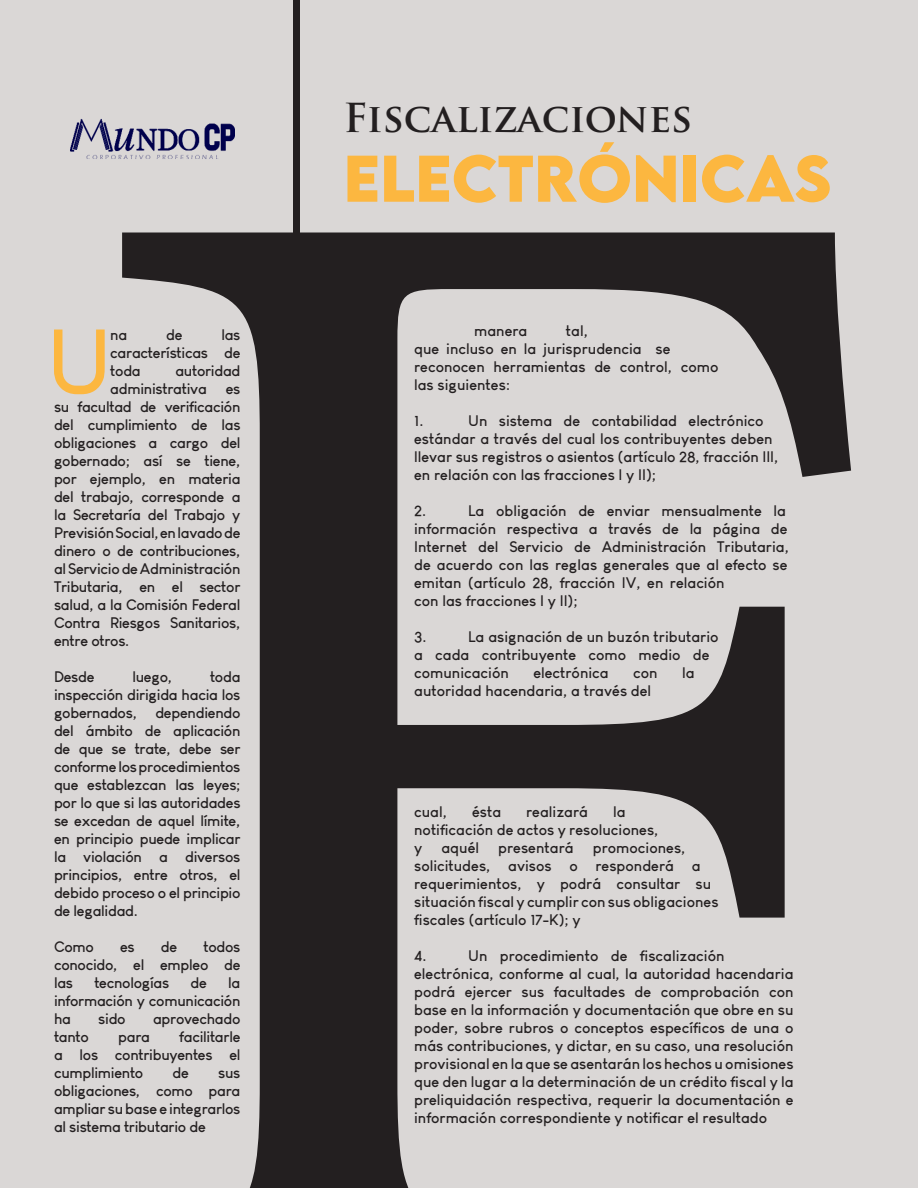
<style>
.page{position:relative;width:918px;height:1188px;background:#dad7d6}
.page>*{position:absolute;margin:0;border:0;box-sizing:border-box;transform-origin:0 0}
.t1{font:1620.15px "Minion Pro";color:#231f20}
.t2{font:700 90.6px "Louis George Cafe";color:#fcb740}
.t3{font:700 58.5px "LEMONMILK";color:#fcb740}
.t4{font:700 39px "Trajan Pro";color:#231f20}
.t5{font:700 15px/18px "Louis George Cafe";color:#231f20;text-align:justify}
.t6{font:700 15px/18px "Louis George Cafe";letter-spacing:-.02em;color:#231f20}
</style>
<div class="page">
<div style="left:294px;top:0;width:6px;height:250px;background:#231f20"></div>
<img style="left:70px;top:118px;width:165px;height:41px">
<p class="t4" style="left:344px;top:93px;width:350px">Fiscalizaciones</p>
<p class="t3" style="left:344px;top:139px;width:489px">ELECTRÓNICAS</p>
<p class="t1" style="left:52px;top:-317px;width:859px">F</p>
<p class="t5" style="left:414px;top:321px;width:306px;text-align:left;text-indent:152px">tal,<br>que incluso en la jurisprudencia se reconocen herramientas de control, como las siguientes:</p>
<p class="t5" style="left:414px;top:411px;width:11px">1.</p>
<p class="t5" style="left:474px;top:321px;width:55px">manera</p>
<p class="t2" style="left:46px;top:304px;width:67px">U</p>
<p class="t5" style="left:110px;top:326px;width:19px">na</p>
<p class="t5" style="left:166px;top:326px;width:18px">de</p>
<p class="t5" style="left:110px;top:326px;width:132px;text-indent:111px">las características de toda</p>
<p class="t6" style="left:110px;top:362px;width:132px;text-indent:65px">autoridad administrativa</p>
<p class="t5" style="left:54px;top:380px;width:188px;text-indent:172px">es su facultad de verificación del cumplimiento de las obligaciones a cargo del gobernado; así se tiene, por ejemplo, en materia del trabajo, corresponde a la Secretaría del Trabajo y Previsión Social, en lavado de dinero o de contribuciones, al Servicio de Administración Tributaria, en el sector salud, a la Comisión Federal Contra Riesgos Sanitarios, entre otros.</p>
<p class="t5" style="left:54px;top:668px;width:42px">Desde</p>
<p class="t5" style="left:132px;top:668px;width:41px">luego,</p>
<p class="t5" style="left:414px;top:411px;width:366px;text-align:left;text-indent:54px">Un sistema de contabilidad electrónico estándar a través del cual los contribuyentes deben llevar sus registros o asientos (artículo 28, fracción III, en relación con las fracciones I y II);</p>
<p class="t5" style="left:414px;top:501px;width:13px">2.</p>
<p class="t5" style="left:414px;top:501px;width:376px;text-align:left;text-indent:54px">La obligación de enviar mensualmente la información respectiva a través de la página de Internet del Servicio de Administración Tributaria, de acuerdo con las reglas generales que al efecto se emitan (artículo 28, fracción IV, en relación<br>con las fracciones I y II);</p>
<p class="t5" style="left:414px;top:627px;width:14px">3.</p>
<p class="t5" style="left:414px;top:627px;width:306px;text-align:left;text-indent:54px">La asignación de un buzón tributario a cada contribuyente como medio de comunicación</p>
<p class="t5" style="left:533px;top:663px;width:77px">electrónica</p>
<p class="t5" style="left:633px;top:663px;width:26px">con</p>
<p class="t5" style="left:682px;top:663px;width:14px">la</p>
<p class="t5" style="left:414px;top:681px;width:239px">autoridad hacendaria, a través del</p>
<p class="t5" style="left:54px;top:668px;width:188px;text-indent:156px">toda inspección dirigida hacia los gobernados, dependiendo del ámbito de aplicación de que se trate, debe ser conforme los procedimientos que establezcan las leyes; por lo que si las autoridades se excedan de aquel límite, en principio puede implicar la violación a diversos principios, entre otros, el debido proceso o el principio de legalidad.</p>
<p class="t5" style="left:54px;top:938px;width:41px">Como</p>
<p class="t5" style="left:120px;top:938px;width:16px">es</p>
<p class="t5" style="left:161px;top:938px;width:18px">de</p>
<p class="t5" style="left:414px;top:803px;width:34px">cual,</p>
<p class="t5" style="left:472px;top:803px;width:31px">ésta</p>
<p class="t5" style="left:526px;top:803px;width:64px">realizará</p>
<p class="t5" style="left:414px;top:803px;width:246px;text-align:left;text-indent:199px">la notificación de actos y resoluciones, y</p>
<p class="t5" style="left:441px;top:839px;width:39px">aquél</p>
<p class="t5" style="left:498px;top:839px;width:77px">presentará</p>
<p class="t5" style="left:414px;top:839px;width:306px;text-align:left;text-indent:179px">promociones, solicitudes, avisos o responderá a requerimientos, y podrá consultar su situación fiscal y cumplir con sus obligaciones fiscales (artículo 17-K); y</p>
<p class="t5" style="left:414px;top:947px;width:14px">4.</p>
<p class="t5" style="left:54px;top:938px;width:188px;text-indent:150px">todos conocido, el empleo de las</p>
<p class="t5" style="left:414px;top:947px;width:381px;text-align:left;text-indent:54px">Un procedimiento de fiscalización electrónica, conforme al cual, la autoridad hacendaria podrá ejercer sus facultades de comprobación con base en la información y documentación que obre en su poder, sobre rubros o conceptos específicos de una o más contribuciones, y dictar, en su caso, una resolución provisional en la que se asentarán los hechos u omisiones que den lugar a la determinación de un crédito fiscal y la preliquidación respectiva, requerir la documentación e información correspondiente y notificar el resultado</p>
<p class="t6" style="left:94px;top:974px;width:77px">tecnologías</p>
<p class="t5" style="left:191px;top:974px;width:18px">de</p>
<p class="t5" style="left:54px;top:974px;width:188px;text-indent:174px">la información y comunicación ha</p>
<p class="t5" style="left:98px;top:1010px;width:29px">sido</p>
<p class="t6" style="left:153px;top:1010px;width:89px">aprovechado</p>
<p class="t5" style="left:54px;top:1028px;width:37px">tanto</p>
<p class="t5" style="left:118px;top:1028px;width:33px">para</p>
<p class="t5" style="left:54px;top:1028px;width:188px;text-indent:125px">facilitarle a los contribuyentes el cumplimiento</p>
<p class="t5" style="left:173px;top:1064px;width:18px">de</p>
<p class="t5" style="left:54px;top:1064px;width:188px;text-indent:164px">sus obligaciones, como para ampliar su base e integrarlos al sistema tributario de</p>
</div>
